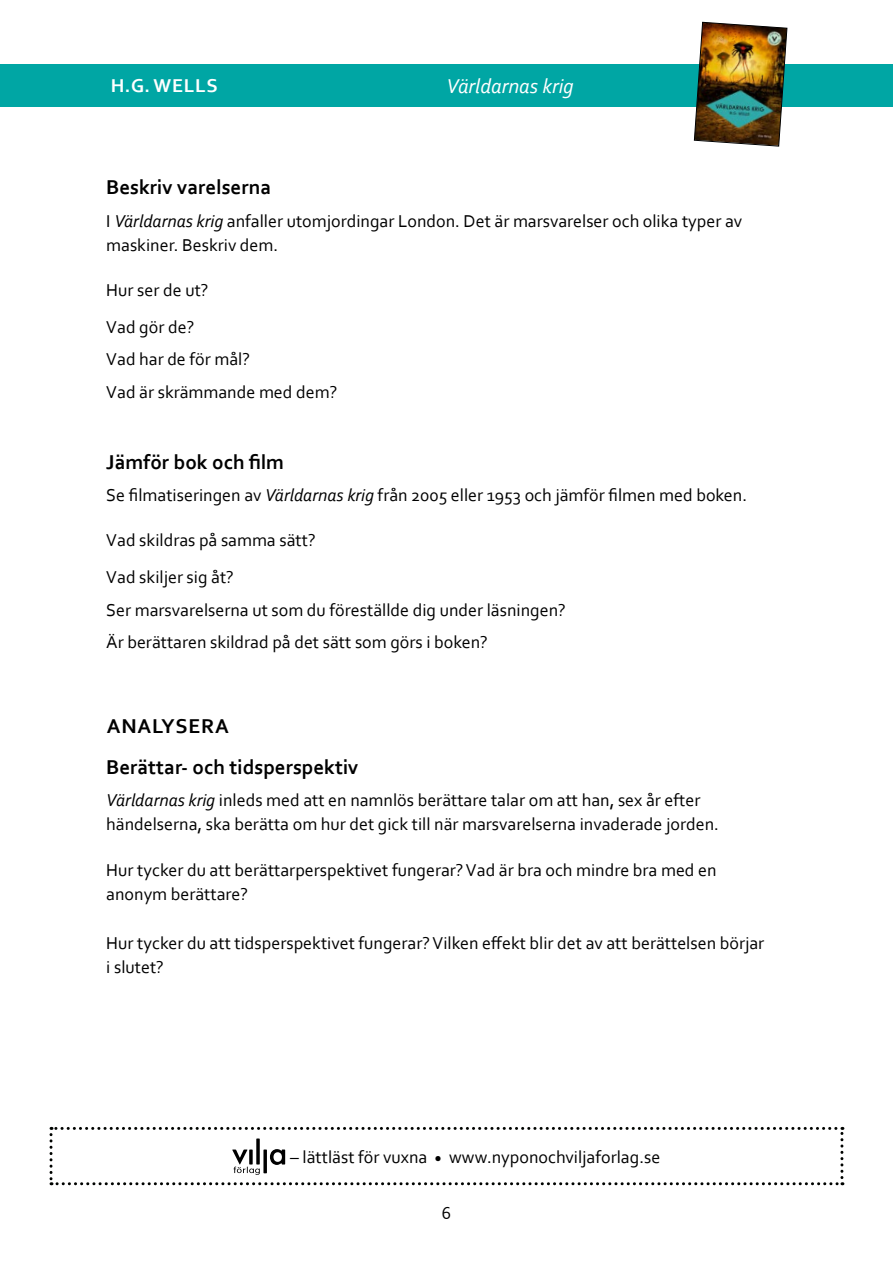
<style>
.page{position:relative;width:893px;height:1263px;background:#fff}
.page>*{position:absolute;margin:0;border:0;box-sizing:border-box;transform-origin:0 0}
.t1{font:700 21px/41px "Corbel";color:#000}
.t2{font:italic 21px "Corbel";color:#fff}
.t3{font:700 19.5px "Corbel";letter-spacing:.04em;color:#fff}
.t4{font:18px/24px "Corbel";color:#000}
.s1{font-style:italic}
</style>
<div class="page">
<div style="left:0;top:64px;width:893px;height:42px;background:#00a6a4"></div>
<img style="left:694px;top:22px;width:93px;height:124px">
<svg style="left:50px;top:1127px;width:793px;height:58px"></svg>
<p class="t3" style="left:111px;top:74px;width:108px">H.G. WELLS</p>
<p class="t2" style="left:446px;top:73px;width:129px">Världarnas krig</p>
<p class="t1" style="left:106px;top:166px;width:166px">Beskriv varelserna</p>
<p class="t4" style="left:106px;top:208px;width:637px">I <span class="s1">Världarnas krig</span> anfaller utomjordingar London. Det är marsvarelser och olika typer av maskiner. Beskriv dem.</p>
<p class="t4" style="left:106px;top:271px;width:104px;line-height:36.8px">Hur ser de ut?<br>Vad gör de?</p>
<p class="t4" style="left:106px;top:343px;width:233px;line-height:32.5px">Vad har de för mål?<br>Vad är skrämmande med dem?</p>
<p class="t1" style="left:106px;top:441px;width:179px">Jämför bok och film</p>
<p class="t4" style="left:106px;top:483px;width:642px">Se filmatiseringen av <span class="s1">Världarnas krig</span> från 2005 eller 1953 och jämför filmen med boken.</p>
<p class="t4" style="left:106px;top:521px;width:211px;line-height:36.8px">Vad skildras på samma sätt?<br>Vad skiljer sig åt?</p>
<p class="t4" style="left:106px;top:593px;width:461px;line-height:32.5px">Ser marsvarelserna ut som du föreställde dig under läsningen?<br>Är berättaren skildrad på det sätt som görs i boken?</p>
<p class="t1" style="left:106px;top:705px;width:254px">ANALYSERA<br>Berättar- och tidsperspektiv</p>
<p class="t4" style="left:106px;top:788px;width:614px"><span class="s1">Världarnas krig</span> inleds med att en namnlös berättare talar om att han, sex år efter händelserna, ska berätta om hur det gick till när marsvarelserna invaderade jorden.</p>
<p class="t4" style="left:106px;top:857px;width:612px">Hur tycker du att berättarperspektivet fungerar? Vad är bra och mindre bra med en anonym berättare?</p>
<p class="t4" style="left:106px;top:931px;width:659px">Hur tycker du att tidsperspektivet fungerar? Vilken effekt blir det av att berättelsen börjar i slutet?</p>
<p class="t4" style="left:290px;top:1144px;width:372px">– lättläst för vuxna <sub>•</sub> www.nyponochviljaforlag.se</p>
<p class="t4" style="left:442px;top:1200px;width:11px">6</p>
</div>
